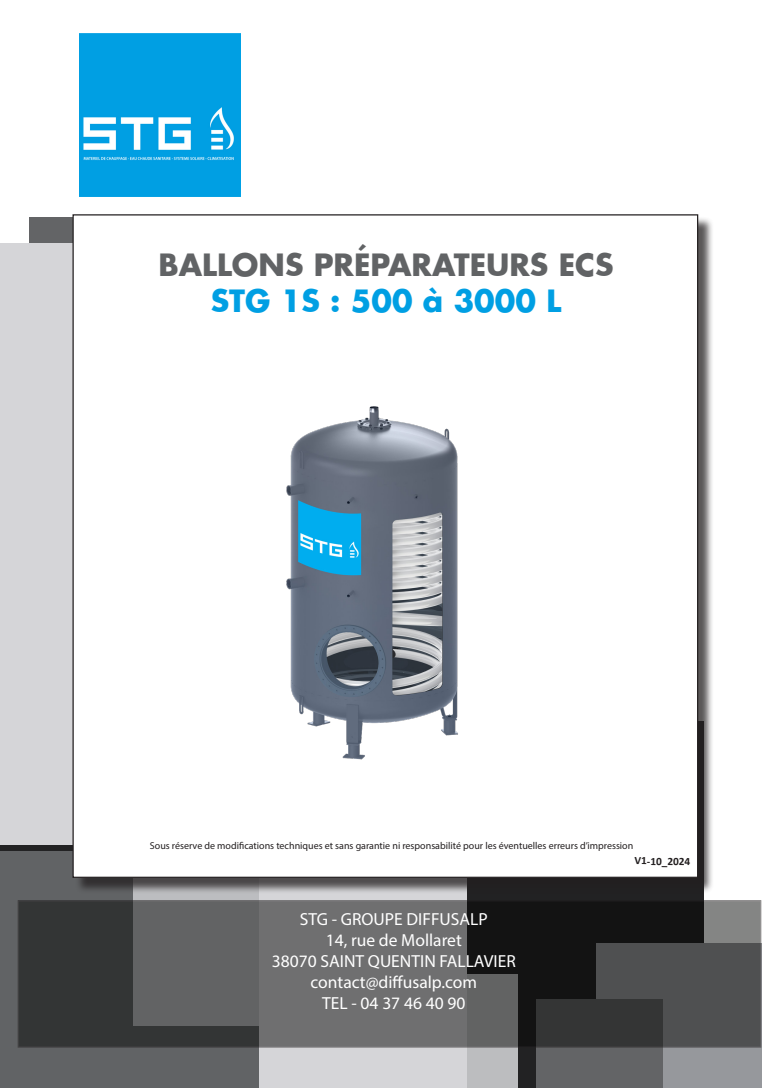
<style>
.page{position:relative;width:780px;height:1088px;background:#fff}
.page>*{position:absolute;margin:0;border:0;box-sizing:border-box;transform-origin:0 0}
.t1{font:700 30px "Futura";color:#616365}
.t2{font:700 30px "Futura";color:#009fe3}
.t3{font:17.5px "Myriad Pro";color:#fff}
.t4{font:700 11.25px "Calibri";color:#231f20}
.t5{font:10px "Myriad Pro";color:#231f20}
</style>
<div class="page">
<div style="left:0;top:816px;width:298px;height:272px;background:#616365"></div>
<div style="left:320px;top:945px;width:254px;height:143px;background:#222223"></div>
<div style="left:133px;top:834px;width:155px;height:191px;background:#bcbdc0"></div>
<div style="left:596px;top:943px;width:165px;height:145px;background:#96989c"></div>
<div style="left:30px;top:217px;width:126px;height:192px;background:#636466"></div>
<div style="left:402px;top:974px;width:115px;height:114px;background:#bcbdbf"></div>
<div style="left:0;top:243px;width:121px;height:602px;background:#d5d5d8"></div>
<div style="left:259px;top:797px;width:208px;height:291px;background:#d5d5d8"></div>
<div style="left:536px;top:999px;width:126px;height:89px;background:#636466"></div>
<div style="left:74px;top:216px;width:639px;height:677px;background:#231f20;opacity:.75"></div>
<div style="left:73px;top:215px;width:624px;height:662px;background:#fff"></div>
<svg style="left:20px;top:902px;width:739px;height:143px;background:#4c4d4e"></svg>
<div style="left:18px;top:900px;width:743px;height:147px;border:1px solid #231f20"></div>
<img style="left:79px;top:34px;width:161px;height:162px">
<img style="left:286px;top:406px;width:172px;height:354px">
<p class="t1" style="left:158px;top:243px;width:456px">BALLONS PRÉPARATEURS ECS</p>
<p class="t2" style="left:211px;top:279px;width:352px">STG 1S : 500 à 3000 L</p>
<p class="t5" style="left:150px;top:840px;width:485px">Sous réserve de modifications techniques et sans garantie ni responsabilité pour les éventuelles erreurs d’impression</p>
<p class="t3" style="left:300px;top:908px;width:189px">STG - GROUPE DIFFUSALP</p>
<p class="t3" style="left:326px;top:929px;width:138px">14, rue de Mollaret</p>
<p class="t3" style="left:272px;top:950px;width:245px">38070 SAINT QUENTIN FALLAVIER</p>
<p class="t3" style="left:310px;top:971px;width:168px">contact@diffusalp.com</p>
<p class="t3" style="left:322px;top:992px;width:144px">TEL - 04 37 46 40 90</p>
<p class="t4" style="left:634px;top:853px;width:57px;rotate:1deg">V1-10_2024</p>
</div>
